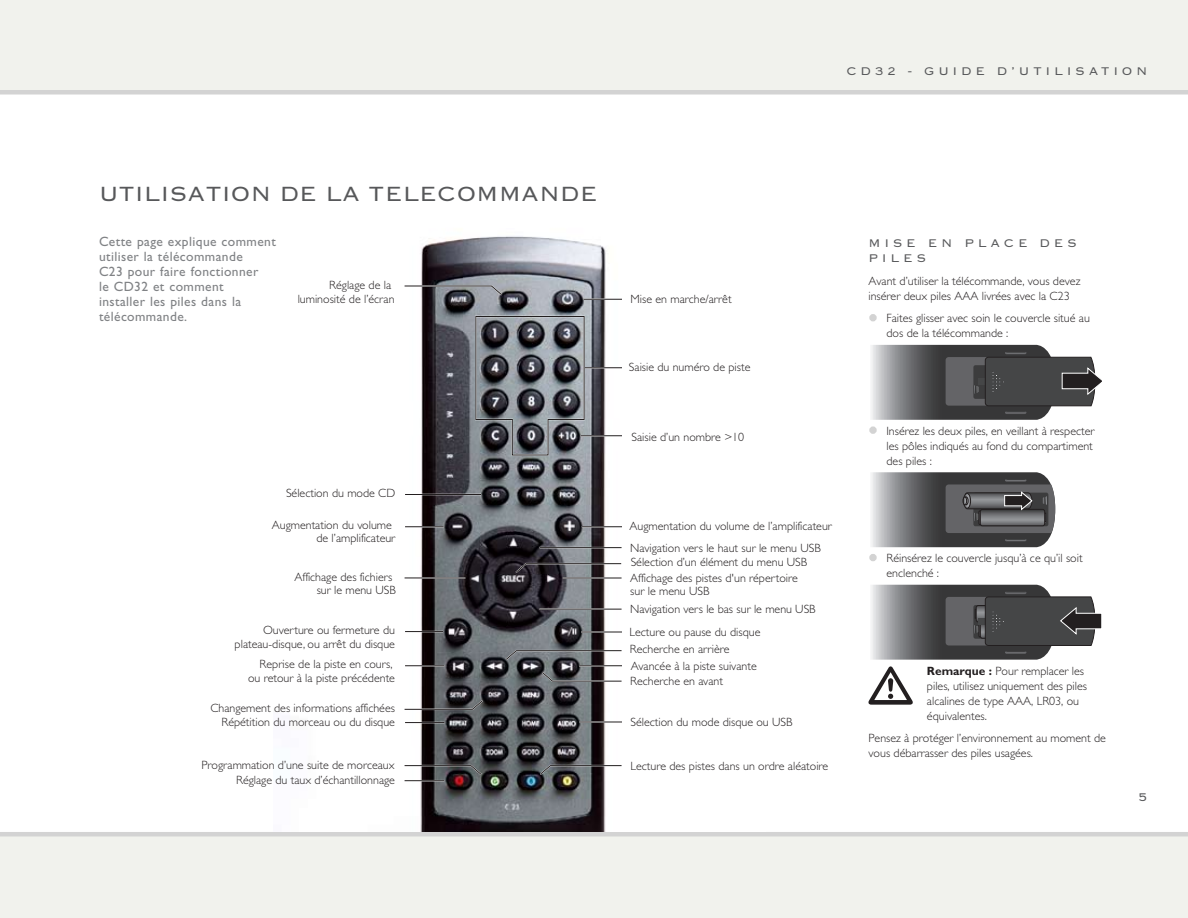
<style>
.page{position:relative;width:1188px;height:918px;background:#fff}
.page>*{position:absolute;margin:0;border:0;box-sizing:border-box;transform-origin:0 0}
.t1{font:27px "Lindgrensans";color:#57585a}
.t2{font:14.7px/15px "Lindgrensans";letter-spacing:.25em;color:#57585a}
.t3{font:13.5px/15px "Gill Sans";letter-spacing:.03em;color:#808285}
.t4{font:300 12px/15px "Gill Sans";color:#231f20}
.s1{font-size:18px;color:#d3d3d3}
.s2{font-weight:700}
</style>
<div class="page">
<div style="left:0;top:0;width:1188px;height:94px;background:#f1f2ed"></div>
<div style="left:0;top:832px;width:1188px;height:86px;background:#f1f2ed"></div>
<div style="left:869px;top:314px;width:8px;height:7px;border:3px solid #d3d3d3;border-radius:50%"></div>
<svg style="left:871px;top:345px;width:230px;height:75px;background:#696a6b"></svg>
<div style="left:869px;top:426px;width:8px;height:8px;border:3px solid #d3d3d3;border-radius:50%"></div>
<svg style="left:871px;top:472px;width:184px;height:75px;background:#676769"></svg>
<div style="left:869px;top:554px;width:8px;height:7px;border:3px solid #d3d3d3;border-radius:50%"></div>
<svg style="left:871px;top:585px;width:231px;height:75px;background:#6a6a6c"></svg>
<svg style="left:868px;top:666px;width:45px;height:39px"></svg>
<img style="left:404px;top:236px;width:218px;height:596px">
<hr style="left:405px;top:665px;width:39px;height:2px;background:#fff">
<hr style="left:405px;top:665px;width:39px;height:1px;background:#231f20">
<hr style="left:405px;top:780px;width:39px;height:1px;background:#231f20">
<hr style="left:405px;top:526px;width:39px;height:2px;background:#fff">
<hr style="left:405px;top:526px;width:39px;height:1px;background:#231f20">
<hr style="left:405px;top:631px;width:38px;height:1px;background:#231f20">
<hr style="left:580px;top:435px;width:42px;height:2px;background:#fff">
<hr style="left:580px;top:435px;width:42px;height:1px;background:#231f20">
<hr style="left:583px;top:299px;width:39px;height:1px;background:#231f20">
<hr style="left:584px;top:367px;width:38px;height:2px;background:#fff">
<hr style="left:584px;top:367px;width:38px;height:1px;background:#231f20">
<hr style="left:582px;top:526px;width:40px;height:2px;background:#fff">
<hr style="left:582px;top:526px;width:40px;height:1px;background:#231f20">
<hr style="left:581px;top:631px;width:41px;height:2px;background:#fff">
<hr style="left:581px;top:632px;width:41px;height:1px;background:#231f20">
<hr style="left:579px;top:665px;width:43px;height:2px;background:#fff">
<hr style="left:579px;top:665px;width:43px;height:1px;background:#231f20">
<hr style="left:580px;top:721px;width:42px;height:2px;background:#fff">
<hr style="left:580px;top:722px;width:42px;height:1px;background:#231f20">
<svg style="left:540px;top:670px;width:82px;height:13px"></svg>
<svg style="left:404px;top:764px;width:79px;height:12px"></svg>
<svg style="left:404px;top:698px;width:81px;height:13px"></svg>
<svg style="left:538px;top:764px;width:84px;height:12px"></svg>
<svg style="left:504px;top:649px;width:118px;height:13px;background:#76787b"></svg>
<hr style="left:405px;top:722px;width:40px;height:1px;background:#231f20">
<svg style="left:404px;top:284px;width:100px;height:13px"></svg>
<hr style="left:405px;top:494px;width:76px;height:1px;background:#231f20">
<hr style="left:563px;top:577px;width:59px;height:2px;background:#fff">
<hr style="left:563px;top:578px;width:59px;height:1px;background:#231f20">
<hr style="left:540px;top:547px;width:82px;height:1px;background:#231f20">
<hr style="left:540px;top:608px;width:82px;height:2px;background:#fff">
<hr style="left:540px;top:609px;width:82px;height:1px;background:#231f20">
<svg style="left:514px;top:562px;width:108px;height:13px"></svg>
<hr style="left:405px;top:577px;width:60px;height:2px;background:#fff">
<hr style="left:405px;top:578px;width:60px;height:1px;background:#231f20">
<svg style="left:474px;top:315px;width:112px;height:142px;background:#676a70"></svg>
<p class="t2" style="left:846px;top:63px;width:303px">CD32 - GUIDE D’UTILISATION</p>
<h1 class="t1" style="left:99px;top:180px;width:500px">UTILISATION DE LA TELECOMMANDE</h1>
<p class="t3" style="left:99px;top:234px;width:178px">Cette page explique comment utiliser la télécommande<br>C23 pour faire fonctionner<br>le CD32 et comment<br>installer les piles dans la télécommande.</p>
<p class="t4" style="left:298px;top:278px;width:98px;line-height:13.5px;text-align:right">Réglage de la luminosité de l’écran</p>
<p class="t4" style="left:286px;top:485px;width:111px">Sélection du mode CD</p>
<p class="t4" style="left:272px;top:518px;width:125px;line-height:13.5px;text-align:right">Augmentation du volume de l’amplificateur</p>
<p class="t4" style="left:295px;top:570px;width:103px;line-height:13.5px;text-align:right">Affichage des fichiers sur le menu USB</p>
<p class="t4" style="left:235px;top:624px;width:162px;line-height:13.5px;text-align:right">Ouverture ou fermeture du plateau-disque, ou arrêt du disque</p>
<p class="t4" style="left:248px;top:657px;width:149px;line-height:13.5px;text-align:right">Reprise de la piste en cours, ou retour à la piste précédente</p>
<p class="t4" style="left:221px;top:715px;width:175px">Répétition du morceau ou du disque</p>
<p class="t4" style="left:210px;top:701px;width:186px">Changement des informations affichées</p>
<p class="t4" style="left:202px;top:757px;width:195px">Programmation d’une suite de morceaux</p>
<p class="t4" style="left:236px;top:772px;width:160px">Réglage du taux d’échantillonnage</p>
<p class="t4" style="left:631px;top:291px;width:103px">Mise en marche/arrêt</p>
<p class="t4" style="left:629px;top:360px;width:123px">Saisie du numéro de piste</p>
<p class="t4" style="left:632px;top:429px;width:114px">Saisie d’un nombre &gt;10</p>
<p class="t4" style="left:630px;top:518px;width:204px">Augmentation du volume de l’amplificateur</p>
<p class="t4" style="left:630px;top:540px;width:192px">Navigation vers le haut sur le menu USB</p>
<p class="t4" style="left:631px;top:555px;width:178px">Sélection d’un élément du menu USB</p>
<p class="t4" style="left:630px;top:571px;width:169px;line-height:13.5px">Affichage des pistes d'un répertoire sur le menu USB</p>
<p class="t4" style="left:630px;top:602px;width:187px">Navigation vers le bas sur le menu USB</p>
<p class="t4" style="left:630px;top:624px;width:132px">Lecture ou pause du disque</p>
<p class="t4" style="left:630px;top:642px;width:101px">Recherche en arrière</p>
<p class="t4" style="left:630px;top:673px;width:94px">Recherche en avant</p>
<p class="t4" style="left:631px;top:658px;width:127px">Avancée à la piste suivante</p>
<p class="t4" style="left:630px;top:714px;width:164px">Sélection du mode disque ou USB</p>
<p class="t4" style="left:630px;top:758px;width:199px">Lecture des pistes dans un ordre aléatoire</p>
<p class="t2" style="left:868px;top:236px;width:210px">MISE EN PLACE DES<br>PILES</p>
<p class="t4" style="left:868px;top:273px;width:213px">Avant d’utiliser la télécommande, vous devez insérer deux piles AAA livrées avec la C23</p>
<p class="t4" style="left:886px;top:311px;width:205px;text-indent:-18px"><span class="s1">•</span> Faites glisser avec soin le couvercle situé au dos de la télécommande :</p>
<p class="t4" style="left:886px;top:423px;width:209px;text-indent:-18px"><span class="s1">•</span> Insérez les deux piles, en veillant à respecter les pôles indiqués au fond du compartiment des piles :</p>
<p class="t4" style="left:886px;top:551px;width:198px;text-indent:-18px"><span class="s1">•</span> Réinsérez le couvercle jusqu’à ce qu’il soit enclenché :</p>
<p class="t4" style="left:927px;top:663px;width:162px"><span class="s2">Remarque :</span> Pour remplacer les piles, utilisez uniquement des piles alcalines de type AAA, LR03, ou équivalentes.</p>
<p class="t4" style="left:868px;top:731px;width:239px">Pensez à protéger l’environnement au moment de vous débarrasser des piles usagées.</p>
<p class="t2" style="left:1139px;top:790px;width:10px">5</p>
</div>
